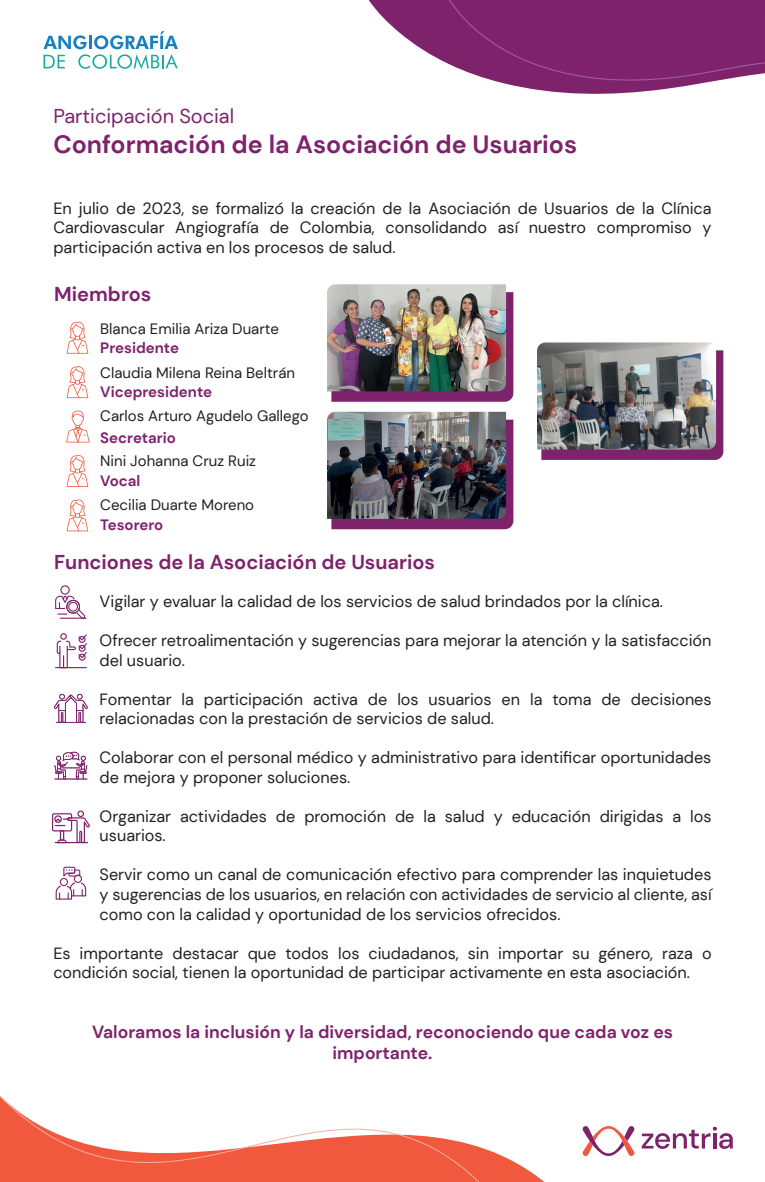
<style>
.page{position:relative;width:765px;height:1182px;background:#fff}
.page>*{position:absolute;margin:0;border:0;box-sizing:border-box;transform-origin:0 0}
.t1{font:700 25px "DM Sans";color:#7f226c}
.t2{font:700 20px "DM Sans";color:#7f226c}
.t3{font:20px "DM Sans";color:#7f226c}
.t4{font:700 17.5px/21px "DM Sans";color:#7f226c;text-align:center}
.t5{font:16.25px/19.5px "DM Sans";color:#231f20}
.t6{font:15px "DM Sans";color:#231f20}
.t7{font:700 15px "DM Sans";color:#7f226c}
</style>
<div class="page">
<svg style="left:44px;top:31px;width:134px;height:38px"></svg>
<svg style="left:583px;top:1126px;width:51px;height:29px"></svg>
<svg style="left:642px;top:1126px;width:91px;height:22px"></svg>
<svg style="left:369px;top:0;width:334px;height:94px"></svg>
<div style="left:447px;top:0;width:318px;height:83px;background:#7f226c"></div>
<svg style="left:484px;top:1148px;width:59px;height:33px;fill:#f0593e"></svg>
<svg style="left:0;top:1096px;width:484px;height:85px"></svg>
<svg style="left:66px;top:410px;width:24px;height:32px"></svg>
<svg style="left:67px;top:321px;width:21px;height:32px"></svg>
<svg style="left:67px;top:366px;width:21px;height:32px"></svg>
<svg style="left:67px;top:455px;width:21px;height:32px"></svg>
<svg style="left:67px;top:499px;width:21px;height:32px"></svg>
<svg style="left:541px;top:350px;width:182px;height:110px;background:#80286e"></svg>
<img style="left:537px;top:342px;width:179px;height:107px">
<svg style="left:331px;top:292px;width:182px;height:109px;background:#7e246c"></svg>
<img style="left:327px;top:284px;width:179px;height:107px">
<svg style="left:331px;top:419px;width:182px;height:110px;background:#7c266b"></svg>
<img style="left:327px;top:412px;width:179px;height:106px">
<svg style="left:56px;top:866px;width:30px;height:33px"></svg>
<svg style="left:54px;top:751px;width:33px;height:28px"></svg>
<svg style="left:54px;top:693px;width:34px;height:28px"></svg>
<hr style="left:56px;top:721px;width:30px;height:1px;background:#7f226c">
<hr style="left:56px;top:722px;width:30px;height:1px;background:#7f226c">
<hr style="left:55px;top:667px;width:32px;height:1px;background:#7f226c">
<svg style="left:57px;top:633px;width:30px;height:35px"></svg>
<svg style="left:55px;top:585px;width:32px;height:33px"></svg>
<svg style="left:52px;top:810px;width:38px;height:33px"></svg>
<p class="t3" style="left:53px;top:103px;width:182px">Participación Social</p>
<h1 class="t1" style="left:53px;top:128px;width:525px">Conformación de la Asociación de Usuarios</h1>
<p class="t5" style="left:53px;top:198px;width:660px;text-align:justify">En julio de 2023, se formalizó la creación de la Asociación de Usuarios de la Clínica Cardiovascular Angiografía de Colombia, consolidando así nuestro compromiso y participación activa en los procesos de salud.</p>
<p class="t2" style="left:54px;top:281px;width:99px">Miembros</p>
<p class="t6" style="left:100px;top:319px;width:180px">Blanca Emilia Ariza Duarte</p>
<p class="t7" style="left:100px;top:338px;width:80px">Presidente</p>
<p class="t6" style="left:100px;top:363px;width:196px">Claudia Milena Reina Beltrán</p>
<p class="t7" style="left:100px;top:383px;width:113px">Vicepresidente</p>
<p class="t6" style="left:100px;top:406px;width:210px">Carlos Arturo Agudelo Gallego</p>
<p class="t7" style="left:100px;top:428px;width:77px">Secretario</p>
<p class="t6" style="left:100px;top:451px;width:157px">Nini Johanna Cruz Ruiz</p>
<p class="t7" style="left:100px;top:471px;width:42px">Vocal</p>
<p class="t6" style="left:100px;top:495px;width:155px">Cecilia Duarte Moreno</p>
<p class="t7" style="left:100px;top:515px;width:65px">Tesorero</p>
<p class="t2" style="left:54px;top:549px;width:382px">Funciones de la Asociación de Usuarios</p>
<p class="t5" style="left:100px;top:591px;width:565px">Vigilar y evaluar la calidad de los servicios de salud brindados por la clínica.</p>
<p class="t5" style="left:100px;top:630px;width:613px">Ofrecer retroalimentación y sugerencias para mejorar la atención y la satisfacción del usuario.</p>
<p class="t5" style="left:100px;top:689px;width:614px">Fomentar la participación activa de los usuarios en la toma de decisiones relacionadas con la prestación de servicios de salud.</p>
<p class="t5" style="left:100px;top:747px;width:613px">Colaborar con el personal médico y administrativo para identificar oportunidades de mejora y proponer soluciones.</p>
<p class="t5" style="left:100px;top:806px;width:614px">Organizar actividades de promoción de la salud y educación dirigidas a los usuarios.</p>
<p class="t5" style="left:100px;top:864px;width:614px;text-align:justify">Servir como un canal de comunicación efectivo para comprender las inquietudes y sugerencias de los usuarios, en relación con actividades de servicio al cliente, así como con la calidad y oportunidad de los servicios ofrecidos.</p>
<p class="t5" style="left:53px;top:942px;width:660px">Es importante destacar que todos los ciudadanos, sin importar su género, raza o condición social, tienen la oportunidad de participar activamente en esta asociación.</p>
<p class="t4" style="left:92px;top:1021px;width:582px">Valoramos la inclusión y la diversidad, reconociendo que cada voz es importante.</p>
</div>
